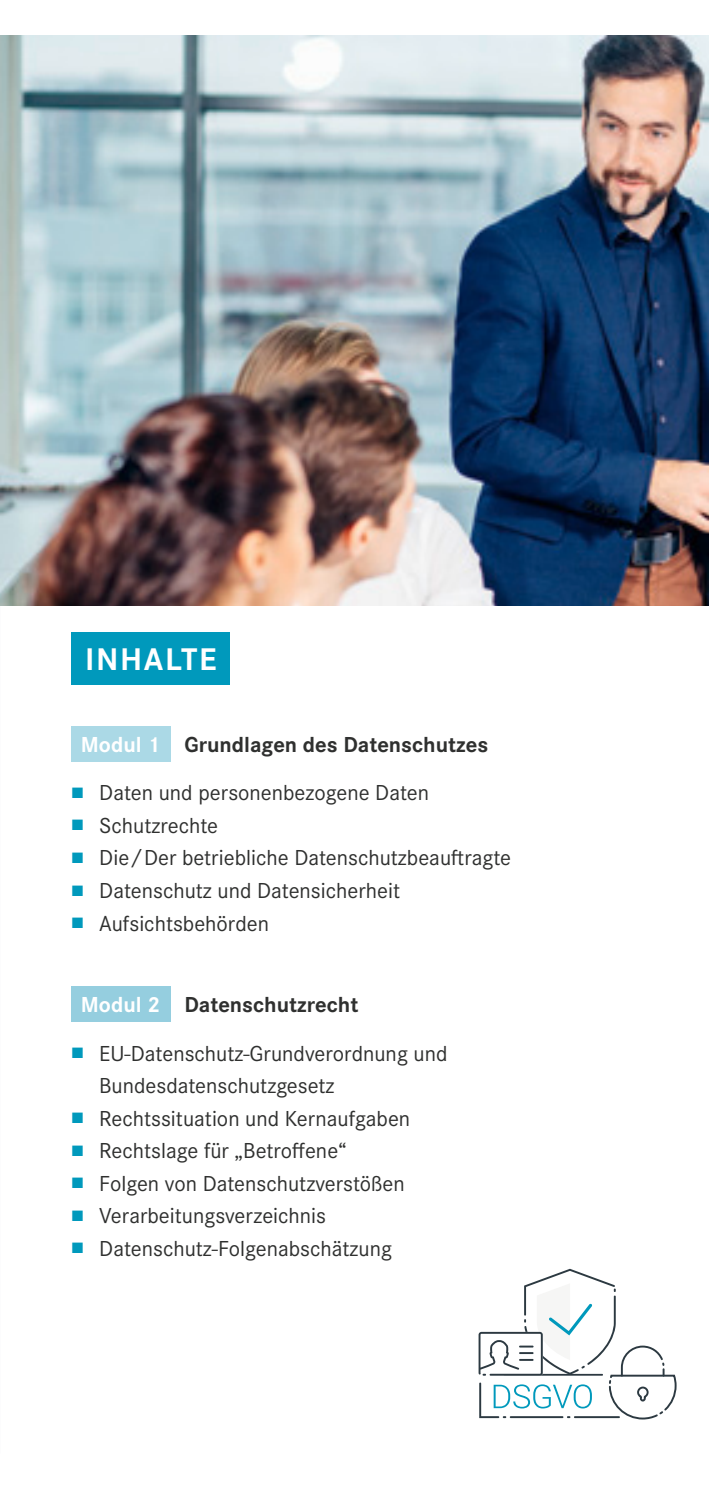
<style>
.page{position:relative;width:709px;height:1489px;background:#fff}
.page>*{position:absolute;margin:0;border:0;box-sizing:border-box;transform-origin:0 0}
.t1{font:700 32.5px "Corporate S Pro";letter-spacing:.05em;color:#fff}
.t2{font:22.5px/32.5px "Corporate S Pro";color:#2f302f}
.t3{font:700 22.5px "Corporate S Pro";color:#2f302f}
.s1{color:#fff}
.s2{font-family:"Arial";color:#0099bc}
</style>
<div class="page">
<img style="left:0;top:35px;width:709px;height:570px">
<div style="left:71px;top:632px;width:158px;height:52px;background:#0099bc"></div>
<div style="left:71px;top:726px;width:99px;height:35px;background:#abd9e6"></div>
<div style="left:71px;top:986px;width:99px;height:35px;background:#95cedf"></div>
<svg style="left:478px;top:1268px;width:198px;height:151px"></svg>
<h1 class="t1" style="left:85px;top:634px;width:133px">INHALTE</h1>
<p class="t3" style="left:81px;top:726px;width:409px"><span class="s1">Modul 1</span> Grundlagen des Datenschutzes</p>
<p class="t2" style="left:71px;top:775px;width:360px"><span class="s2">■</span> Daten und personenbezogene Daten</p>
<p class="t2" style="left:71px;top:807px;width:149px"><span class="s2">■</span> Schutzrechte</p>
<p class="t2" style="left:71px;top:840px;width:442px"><span class="s2">■</span> Die / Der betriebliche Datenschutzbeauftragte</p>
<p class="t2" style="left:71px;top:872px;width:331px"><span class="s2">■</span> Datenschutz und Datensicherheit</p>
<p class="t2" style="left:71px;top:905px;width:200px"><span class="s2">■</span> Aufsichtsbehörden</p>
<p class="t3" style="left:81px;top:986px;width:279px"><span class="s1">Modul 2</span> Datenschutzrecht</p>
<p class="t2" style="left:99px;top:1035px;width:350px;text-indent:-28px"><span class="s2">■</span> EU-Datenschutz-Grundverordnung und<br>Bundesdatenschutzgesetz</p>
<p class="t2" style="left:71px;top:1100px;width:341px"><span class="s2">■</span> Rechtssituation und Kernaufgaben</p>
<p class="t2" style="left:71px;top:1132px;width:277px"><span class="s2">■</span> Rechtslage für „Betroffene“</p>
<p class="t2" style="left:71px;top:1165px;width:335px"><span class="s2">■</span> Folgen von Datenschutzverstößen</p>
<p class="t2" style="left:71px;top:1197px;width:257px"><span class="s2">■</span> Verarbeitungsverzeichnis</p>
<p class="t2" style="left:71px;top:1230px;width:322px"><span class="s2">■</span> Datenschutz-Folgenabschätzung</p>
</div>
